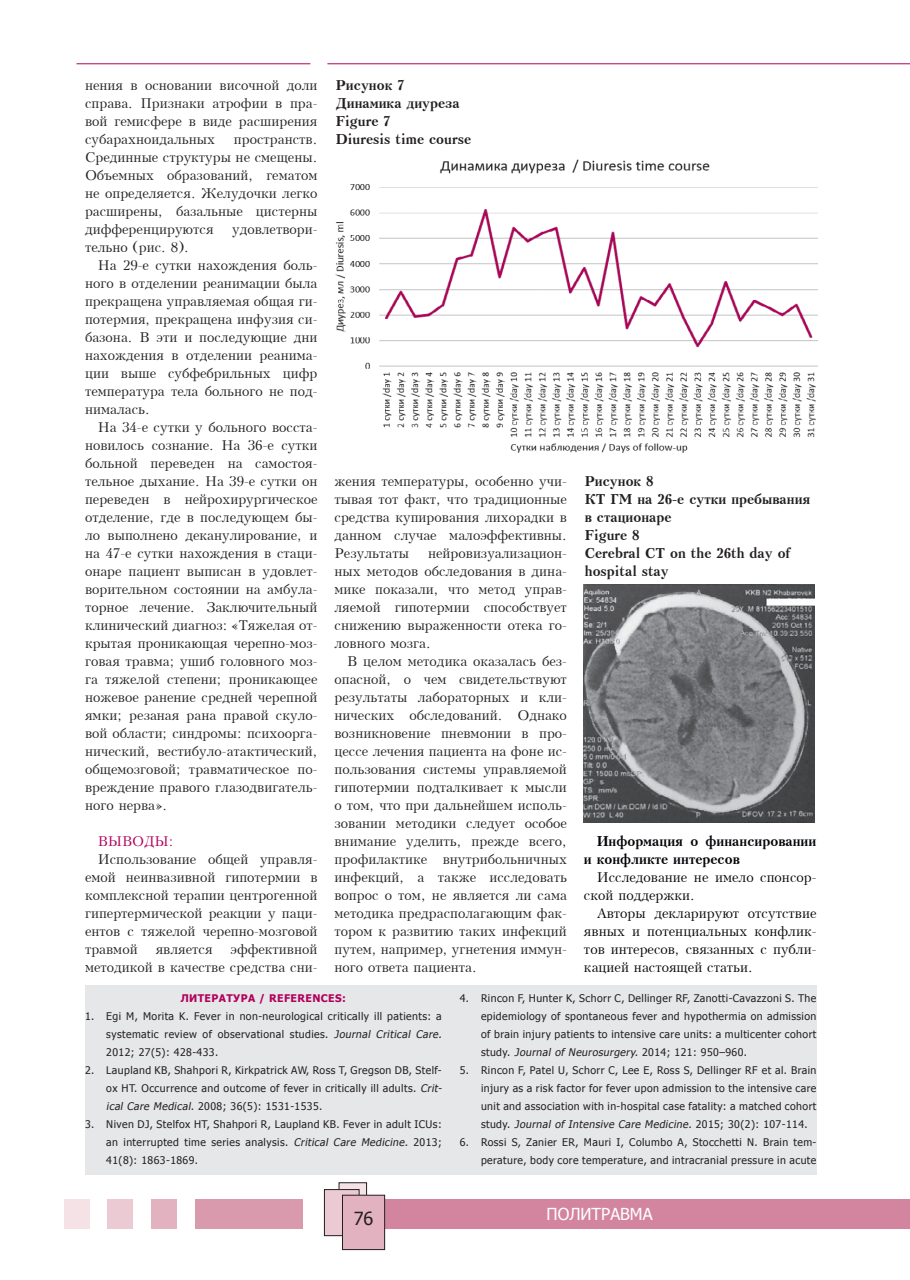
<style>
.page{position:relative;width:910px;height:1280px;background:#fff}
.page>*{position:absolute;margin:0;border:0;box-sizing:border-box;transform-origin:0 0}
.t1{font:18px "Tahoma";color:#231f20}
.t2{font:16.5px "Tahoma";color:#fff}
.t3{font:13.5px/18px "Kudrashov Plain";color:#231f20;text-align:justify}
.t4{font:13.5px/18px "Kudrashov Plain";color:#030508}
.t5{font:700 13.5px/18px "Kudrashov";color:#231f20}
.t6{font:700 13.5px/18px "Kudrashov";color:#030508}
.t7{font:13.5px "Kudrashov Plain";color:#b1015c}
.t8{font:10.5px/18px "Tahoma";letter-spacing:.04em;color:#231f20;text-align:justify}
.t9{font:700 10.5px "Tahoma";letter-spacing:.04em;color:#b1015c}
.s1{font-style:italic}
</style>
<div class="page">
<div style="left:196px;top:1198px;width:107px;height:30px;background:#da9aae"></div>
<div style="left:151px;top:1198px;width:25px;height:30px;background:#e3b2c1"></div>
<div style="left:107px;top:1198px;width:26px;height:30px;background:#eccad4"></div>
<div style="left:64px;top:1198px;width:25px;height:30px;background:#f5e2e7"></div>
<div style="left:353px;top:1198px;width:557px;height:30px;background:#d3859f"></div>
<div style="left:339px;top:1183px;width:28px;height:36px;background:#f5e2e7"></div>
<div style="left:339px;top:1182px;width:28px;height:37px;border:1px solid #231f20"></div>
<div style="left:324px;top:1189px;width:35px;height:47px;background:#eccad4"></div>
<div style="left:324px;top:1189px;width:35px;height:47px;border:1px solid #231f20"></div>
<div style="left:342px;top:1195px;width:43px;height:54px;background:#e3b2c1"></div>
<div style="left:342px;top:1195px;width:43px;height:55px;border:1px solid #231f20"></div>
<hr style="left:327px;top:63px;width:583px;height:1px;background:#b1015c">
<hr style="left:77px;top:63px;width:233px;height:1px;background:#b1015c">
<div style="left:85px;top:986px;width:731px;height:189px;background:#e6e7e9"></div>
<img style="left:335px;top:159px;width:483px;height:294px">
<img style="left:583px;top:585px;width:231px;height:238px">
<p class="t3" style="left:85px;top:76px;width:234px">нения в основании височной доли справа. Признаки атрофии в пра&shy;вой гемисфере в виде расширения субарахноидальных</p>
<p class="t3" style="left:85px;top:130px;width:234px;text-indent:149px">пространств.<br>Срединные структуры не смещены.<br>Объемных образований, гематом не определяется. Желудочки легко расширены, базальные цистерны дифференцируются</p>
<p class="t3" style="left:232px;top:220px;width:87px">удовлетвори-</p>
<p class="t3" style="left:85px;top:238px;width:105px">тельно (рис. 8).</p>
<p class="t3" style="left:98px;top:256px;width:221px">На 29-е сутки нахождения боль-</p>
<p class="t3" style="left:85px;top:274px;width:234px">ного в отделении реанимации была</p>
<p class="t3" style="left:85px;top:292px;width:234px">прекращена управляемая общая ги-</p>
<p class="t3" style="left:85px;top:310px;width:234px">потермия, прекращена инфузия си-</p>
<p class="t3" style="left:85px;top:328px;width:234px">базона. В эти и последующие дни</p>
<p class="t3" style="left:85px;top:346px;width:234px">нахождения в отделении реанима-</p>
<p class="t3" style="left:85px;top:364px;width:234px">ции выше субфебрильных цифр</p>
<p class="t3" style="left:85px;top:382px;width:234px">температура тела больного не под-</p>
<p class="t3" style="left:85px;top:400px;width:66px">нималась.</p>
<p class="t3" style="left:98px;top:418px;width:221px">На 34-е сутки у больного восста-</p>
<p class="t3" style="left:85px;top:436px;width:234px">новилось сознание. На 36-е сутки</p>
<p class="t3" style="left:85px;top:454px;width:234px">больной переведен на самостоя-</p>
<p class="t3" style="left:85px;top:472px;width:234px">тельное дыхание. На 39-е сутки он</p>
<p class="t3" style="left:85px;top:490px;width:234px">переведен в нейрохирургическое</p>
<p class="t3" style="left:85px;top:508px;width:234px">отделение, где в последующем бы-</p>
<p class="t3" style="left:85px;top:526px;width:234px">ло выполнено деканулирование, и</p>
<p class="t3" style="left:85px;top:544px;width:234px">на 47-е сутки нахождения в стаци-</p>
<p class="t3" style="left:85px;top:562px;width:234px">онаре пациент выписан в удовлет-</p>
<p class="t3" style="left:85px;top:580px;width:234px">ворительном состоянии на амбула-</p>
<p class="t3" style="left:85px;top:598px;width:234px">торное лечение. Заключительный</p>
<p class="t3" style="left:85px;top:616px;width:234px">клинический диагноз: «Тяжелая от-</p>
<p class="t3" style="left:85px;top:634px;width:234px">крытая проникающая черепно-моз-</p>
<p class="t3" style="left:85px;top:652px;width:234px">говая травма; ушиб головного моз-</p>
<p class="t3" style="left:85px;top:670px;width:234px">га тяжелой степени; проникающее</p>
<p class="t3" style="left:85px;top:688px;width:234px">ножевое ранение средней черепной</p>
<p class="t3" style="left:85px;top:706px;width:234px">ямки; резаная рана правой скуло-</p>
<p class="t3" style="left:85px;top:724px;width:234px">вой области; синдромы: психоорга-</p>
<p class="t3" style="left:85px;top:742px;width:234px">нический, вестибуло-атактический,</p>
<p class="t3" style="left:85px;top:760px;width:234px">общемозговой; травматическое по-</p>
<p class="t3" style="left:85px;top:778px;width:234px">вреждение правого глазодвигатель-</p>
<p class="t3" style="left:85px;top:796px;width:84px">ного нерва».</p>
<p class="t7" style="left:98px;top:833px;width:77px">ВЫВОДЫ:</p>
<p class="t3" style="left:85px;top:850px;width:234px;text-indent:13px">Использование общей управля&shy;емой неинвазивной гипотермии в комплексной терапии центрогенной гипертермической реакции у паци&shy;ентов с тяжелой черепно-мозговой травмой</p>
<p class="t3" style="left:85px;top:940px;width:234px;text-align:right">эффективной<br>методикой в качестве средства сни-</p>
<p class="t3" style="left:156px;top:940px;width:58px">является</p>
<p class="t5" style="left:336px;top:76px;width:137px">Рисунок 7<br>Динамика диуреза<br>Figure 7<br>Diuresis time course</p>
<p class="t3" style="left:334px;top:472px;width:234px">жения температуры, особенно учи&shy;тывая тот факт, что традиционные средства купирования лихорадки в данном случае малоэффективны.<br>Результаты</p>
<p class="t3" style="left:334px;top:544px;width:234px;text-indent:94px">нейровизуализацион&shy;ных методов обследования в дина&shy;мике показали, что метод управ&shy;ляемой гипотермии способствует снижению выраженности отека го&shy;ловного мозга.</p>
<p class="t3" style="left:334px;top:652px;width:234px;text-indent:13px">В целом методика оказалась без&shy;опасной, о чем свидетельствуют результаты лабораторных и кли&shy;нических обследований. Однако возникновение пневмонии в про&shy;цессе лечения пациента на фоне ис&shy;пользования системы управляемой гипотермии подталкивает к мысли о том, что при дальнейшем исполь&shy;зовании методики следует особое внимание уделить, прежде всего, профилактике внутрибольничных инфекций, а также исследовать вопрос о том, не является ли сама методика предрасполагающим фак&shy;тором к развитию таких инфекций путем, например, угнетения иммун&shy;ного ответа пациента.</p>
<p class="t5" style="left:585px;top:472px;width:227px">Рисунок 8<br>КТ ГМ на 26-е сутки пребывания в стационаре<br>Figure 8<br>Cerebral CT on the 26th day of hospital stay</p>
<p class="t6" style="left:584px;top:832px;width:234px;text-indent:13px">Информация о финансировании и конфликте интересов</p>
<p class="t4" style="left:584px;top:868px;width:234px;text-indent:13px">Исследование не имело спонсор&shy;ской поддержки.</p>
<p class="t4" style="left:584px;top:904px;width:234px;text-align:justify;text-indent:13px">Авторы декларируют отсутствие явных и потенциальных конфлик&shy;тов интересов, связанных с публи&shy;кацией настоящей статьи.</p>
<p class="t9" style="left:181px;top:991px;width:167px">ЛИТЕРАТУРА / REFERENCES:</p>
<p class="t8" style="left:106px;top:1007px;width:339px;text-align:left;text-indent:-21px">1. Egi M, Morita K. Fever in non-neurological critically ill patients: a systematic review of observational studies. <span class="s1">Journal Critical Care.<br></span>2012; 27(5): 428-433.</p>
<p class="t8" style="left:106px;top:1061px;width:339px;text-align:left;text-indent:-21px">2. Laupland KB, Shahpori R, Kirkpatrick AW, Ross T, Gregson DB, Stelf&shy;ox HT. Occurrence and outcome of fever in critically ill adults. <span class="s1">Crit&shy;ical Care Medical.</span> 2008; 36(5): 1531-1535.</p>
<p class="t8" style="left:106px;top:1115px;width:337px;text-indent:-21px">3. Niven DJ, Stelfox HT, Shahpori R, Laupland KB. Fever in adult ICUs: an interrupted time series analysis. <span class="s1">Critical Care Medicine.</span> 2013; 41(8): 1863-1869.</p>
<h1 class="t1" style="left:354px;top:1206px;width:21px">76</h1>
<p class="t8" style="left:481px;top:989px;width:337px;text-indent:-21px">4. Rincon F, Hunter K, Schorr C, Dellinger RF, Zanotti-Cavazzoni S. The epidemiology of spontaneous fever and hypothermia on admission of brain injury patients to intensive care units: a multicenter cohort study. <span class="s1">Journal of Neurosurgery.</span> 2014; 121: 950–960.</p>
<p class="t8" style="left:481px;top:1061px;width:337px;text-indent:-21px">5. Rincon F, Patel U, Schorr C, Lee E, Ross S, Dellinger RF et al. Brain injury as a risk factor for fever upon admission to the intensive care unit and association with in-hospital case fatality: a matched cohort st u d y. <span class="s1">Journal of Intensive Care Medicine.</span> 2 0 1 5 ; 3 0 ( 2 ) : 1 0 7 - 1 1 4 .</p>
<p class="t8" style="left:460px;top:1133px;width:358px;text-align:right">6. Rossi S, Zanier ER, Mauri I, Columbo A, Stocchetti N. Brain tem&shy;perature, body core temperature, and intracranial pressure in acute</p>
<p class="t2" style="left:547px;top:1203px;width:108px">ПОЛИТРАВМА</p>
</div>
